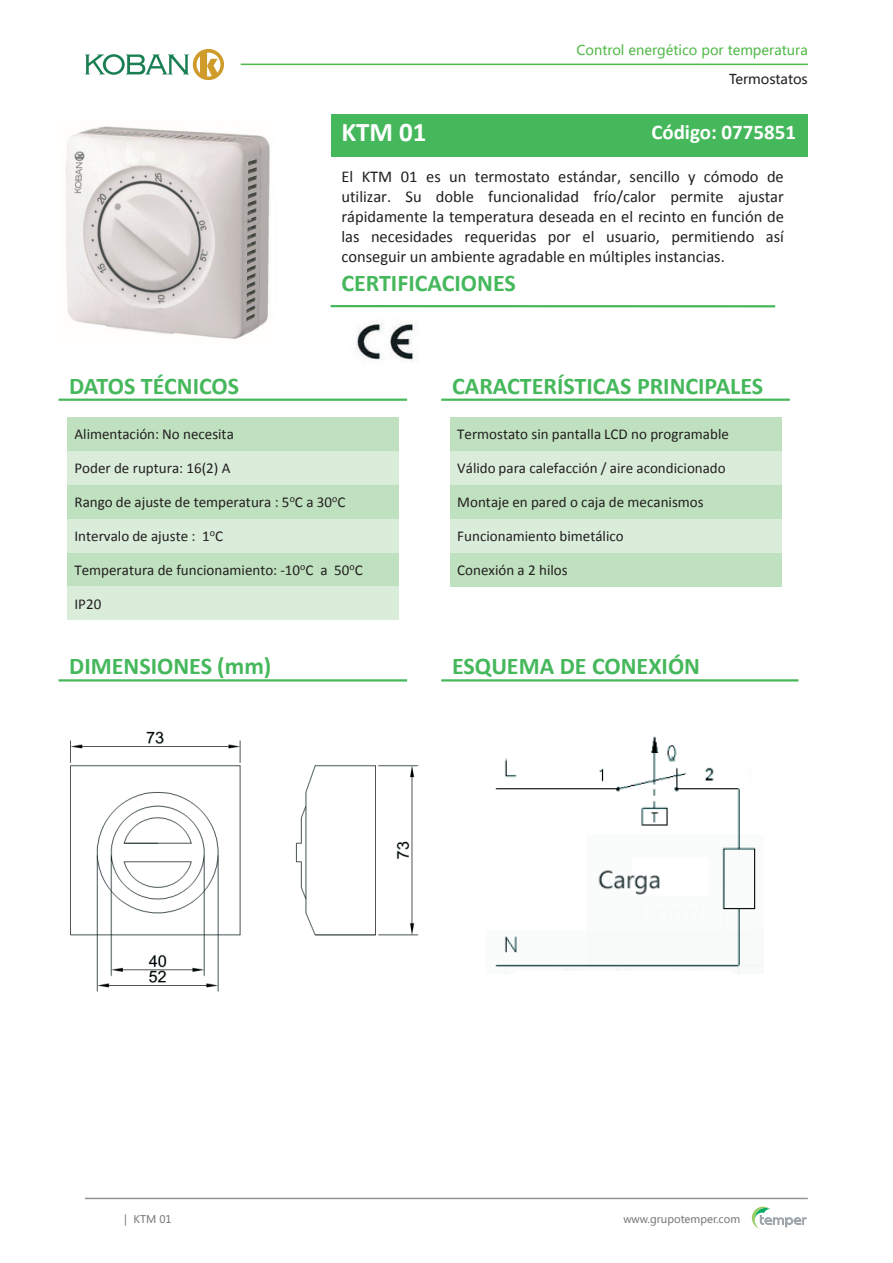
<style>
.page{position:relative;width:893px;height:1263px;background:#fff}
.page>*{position:absolute;margin:0;border:0;box-sizing:border-box;transform-origin:0 0}
.t1{font:700 27px "Calibri";color:#fff}
.t2{font:700 24px "Calibri";color:#46b85c}
.t3{font:700 21px "Calibri";color:#fff}
.t4{font:16.5px/19.8px "Calibri";color:#231f20;text-align:justify}
.t5{font:15px "Calibri";color:#231f20}
.t6{font:13.5px "Microsoft Ya Hei";color:#51b948}
.t7{font:13.5px "Microsoft Ya Hei";color:#231f20}
.t8{font:10.5px "Microsoft Ya Hei";color:#76787b}
</style>
<div class="page">
<hr style="left:85px;top:1198px;width:723px;height:1px;background:#939598">
<svg style="left:752px;top:1206px;width:55px;height:23px"></svg>
<svg style="left:85px;top:49px;width:139px;height:31px"></svg>
<hr style="left:241px;top:64px;width:567px;height:1px;background:#51b948">
<div style="left:331px;top:114px;width:477px;height:43px;background:#46b85c"></div>
<img style="left:66px;top:126px;width:204px;height:213px">
<hr style="left:331px;top:305px;width:444px;height:2px;background:#46b85c">
<img style="left:356px;top:320px;width:62px;height:43px">
<hr style="left:59px;top:399px;width:348px;height:2px;background:#46b85c">
<hr style="left:441px;top:399px;width:349px;height:2px;background:#46b85c">
<div style="left:67px;top:417px;width:332px;height:34px;background:#c0e1bf"></div>
<div style="left:67px;top:451px;width:332px;height:34px;background:#daecda"></div>
<div style="left:67px;top:485px;width:332px;height:34px;background:#c0e1bf"></div>
<div style="left:67px;top:519px;width:332px;height:33px;background:#daecda"></div>
<div style="left:67px;top:552px;width:332px;height:34px;background:#c0e1bf"></div>
<div style="left:67px;top:586px;width:332px;height:34px;background:#daecda"></div>
<div style="left:450px;top:417px;width:331px;height:34px;background:#c0e1bf"></div>
<div style="left:450px;top:451px;width:331px;height:34px;background:#daecda"></div>
<div style="left:450px;top:485px;width:331px;height:34px;background:#c0e1bf"></div>
<div style="left:450px;top:519px;width:331px;height:33px;background:#daecda"></div>
<div style="left:450px;top:552px;width:331px;height:34px;background:#c0e1bf"></div>
<hr style="left:59px;top:679px;width:348px;height:2px;background:#46b85c">
<hr style="left:441px;top:679px;width:357px;height:2px;background:#46b85c">
<img style="left:495px;top:736px;width:269px;height:237px">
<img style="left:70px;top:731px;width:349px;height:261px">
<p class="t6" style="left:576px;top:41px;width:233px">Control energético por temperatura</p>
<p class="t7" style="left:729px;top:70px;width:80px">Termostatos</p>
<h1 class="t1" style="left:341px;top:115px;width:87px">KTM 01</h1>
<h3 class="t3" style="left:651px;top:119px;width:146px">Código: 0775851</h3>
<p class="t4" style="left:341px;top:167px;width:444px">El KTM 01 es un termostato estándar, sencillo y cómodo de utilizar. Su doble funcionalidad frío/calor permite ajustar rápidamente la temperatura deseada en el recinto en función de las necesidades requeridas por el usuario, permitiendo así conseguir un ambiente agradable en múltiples instancias.</p>
<h2 class="t2" style="left:341px;top:268px;width:176px">CERTIFICACIONES</h2>
<h2 class="t2" style="left:69px;top:370px;width:171px">DATOS TÉCNICOS</h2>
<h2 class="t2" style="left:452px;top:370px;width:313px">CARACTERÍSTICAS PRINCIPALES</h2>
<p class="t5" style="left:75px;top:424px;width:161px">Alimentación: No necesita</p>
<p class="t5" style="left:75px;top:458px;width:158px">Poder de ruptura: 16(2) A</p>
<p class="t5" style="left:75px;top:492px;width:273px">Rango de ajuste de temperatura : 5<sup>o</sup>C a 30<sup>o</sup>C</p>
<p class="t5" style="left:75px;top:526px;width:150px">Intervalo de ajuste : 1<sup>o</sup>C</p>
<p class="t5" style="left:75px;top:560px;width:290px">Temperatura de funcionamiento: -10<sup>o</sup>C a 50<sup>o</sup>C</p>
<p class="t5" style="left:75px;top:594px;width:28px">IP20</p>
<p class="t5" style="left:457px;top:424px;width:273px">Termostato sin pantalla LCD no programable</p>
<p class="t5" style="left:457px;top:458px;width:270px">Válido para calefacción / aire acondicionado</p>
<p class="t5" style="left:457px;top:492px;width:248px">Montaje en pared o caja de mecanismos</p>
<p class="t5" style="left:457px;top:526px;width:168px">Funcionamiento bimetálico</p>
<p class="t5" style="left:457px;top:560px;width:112px">Conexión a 2 hilos</p>
<h2 class="t2" style="left:69px;top:651px;width:204px">DIMENSIONES (mm)</h2>
<h2 class="t2" style="left:452px;top:651px;width:250px">ESQUEMA DE CONEXIÓN</h2>
<p class="t8" style="left:124px;top:1212px;width:49px">| KTM 01</p>
<p class="t8" style="left:623px;top:1212px;width:119px">www.grupotemper.com</p>
</div>
